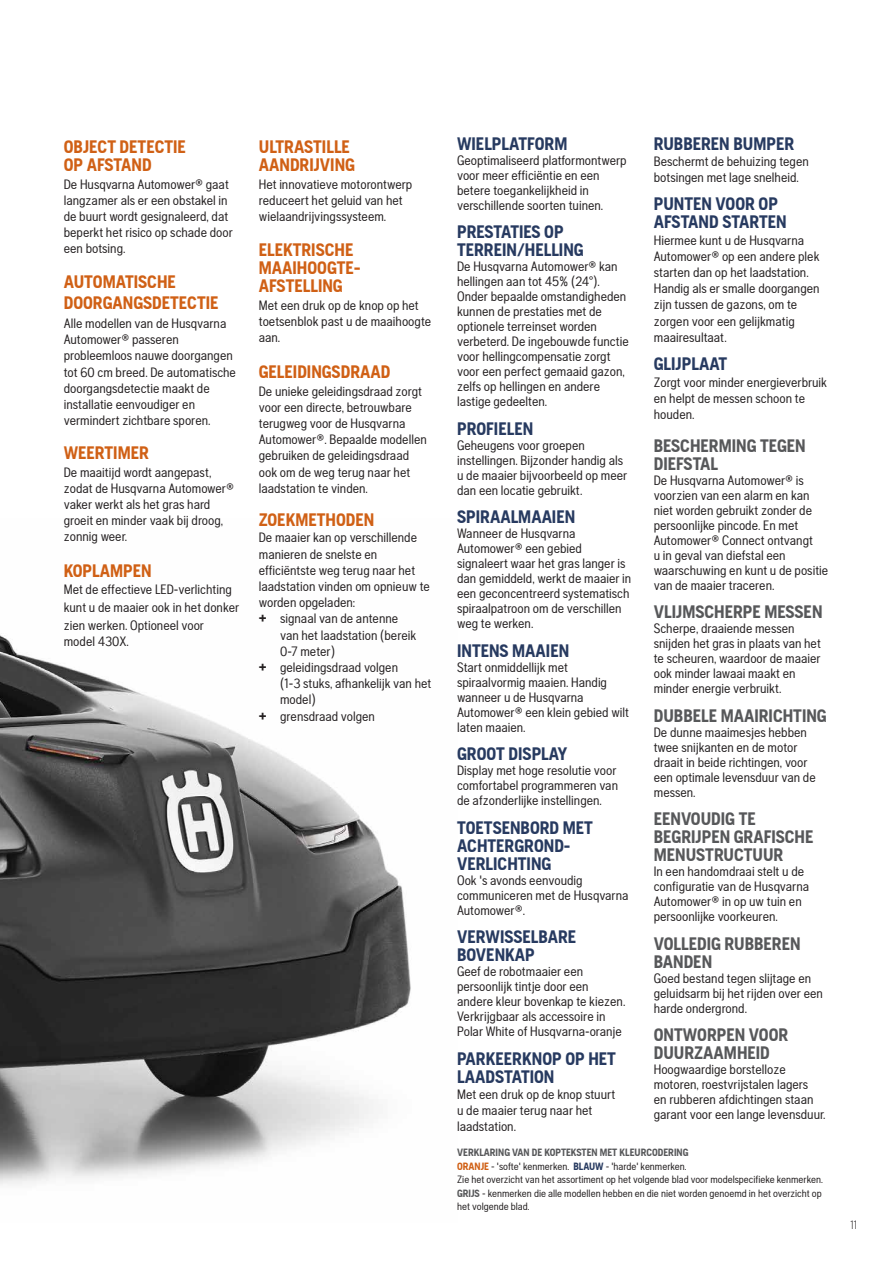
<style>
.page{position:relative;width:893px;height:1263px;background:#fff}
.page>*{position:absolute;margin:0;border:0;box-sizing:border-box;transform-origin:0 0}
.t1{font:700 18px/18px "Husqvarna Gothic";color:#273a60}
.t2{font:700 18px/18px "Husqvarna Gothic";color:#d06015}
.t3{font:700 18px/18px "Husqvarna Gothic";color:#57585a}
.t4{font:13.5px/15px "Husqvarna Gothic";color:#231f20}
.t5{font:300 12px "Husqvarna Gothic";color:#231f20}
.t6{font:10.5px/13.5px "Husqvarna Gothic";color:#231f20}
.s1{font-family:"Hq Sans Pro TT";font-weight:700}
.s2{font-weight:700;color:#57585a}
.s3{font-weight:700;color:#d06015}
.s4{font-weight:700;color:#273a60}
</style>
<div class="page">
<img style="left:0;top:635px;width:411px;height:550px">
<h1 class="t2" style="left:64px;top:137px;width:124px">OBJECT DETECTIE<br>OP AFSTAND</h1>
<p class="t4" style="left:64px;top:176px;width:171px;line-height:16.2px">De Husqvarna Automower® gaat langzamer als er een obstakel in de buurt wordt gesignaleerd, dat beperkt het risico op schade door een botsing.</p>
<h1 class="t2" style="left:64px;top:270px;width:156px;line-height:21.6px">AUTOMATISCHE<br>DOORGANGSDETECTIE</h1>
<p class="t4" style="left:64px;top:315px;width:174px;line-height:16.2px">Alle modellen van de Husqvarna<br>Automower® passeren probleemloos nauwe doorgangen tot 60 cm breed. De automatische doorgangsdetectie maakt de installatie eenvoudiger en vermindert zichtbare sporen.</p>
<h1 class="t2" style="left:64px;top:443px;width:87px">WEERTIMER</h1>
<p class="t4" style="left:64px;top:464px;width:172px;line-height:16.2px">De maaitijd wordt aangepast, zodat de Husqvarna Automower® vaker werkt als het gras hard groeit en minder vaak bij droog, zonnig weer.</p>
<h1 class="t2" style="left:64px;top:562px;width:89px">KOPLAMPEN</h1>
<p class="t4" style="left:64px;top:580px;width:177px;line-height:18px">Met de effectieve LED-verlichting kunt u de maaier ook in het donker zien werken. Optioneel voor</p>
<p class="t4" style="left:64px;top:633px;width:67px">model 430X.</p>
<h1 class="t2" style="left:259px;top:137px;width:98px">ULTRASTILLE<br>AANDRIJVING</h1>
<p class="t4" style="left:259px;top:176px;width:155px;line-height:16.2px">Het innovatieve motorontwerp reduceert het geluid van het wielaandrijvingssysteem.</p>
<h1 class="t2" style="left:259px;top:241px;width:102px">ELEKTRISCHE<br>MAAIHOOGTE-<br>AFSTELLING</h1>
<p class="t4" style="left:259px;top:297px;width:174px;line-height:16.2px">Met een druk op de knop op het toetsenblok past u de maaihoogte aan.</p>
<h1 class="t2" style="left:259px;top:362px;width:133px">GELEIDINGSDRAAD</h1>
<p class="t4" style="left:259px;top:383px;width:169px;line-height:16.2px">De unieke geleidingsdraad zorgt voor een directe, betrouwbare terugweg voor de Husqvarna<br>Automower®. Bepaalde modellen gebruiken de geleidingsdraad ook om de weg terug naar het laadstation te vinden.</p>
<h1 class="t2" style="left:259px;top:511px;width:117px">ZOEKMETHODEN</h1>
<p class="t4" style="left:259px;top:529px;width:173px;line-height:16.2px">De maaier kan op verschillende manieren de snelste en efficiëntste weg terug naar het laadstation vinden om opnieuw te worden opgeladen:<br><span class="s1">+</span> signaal van de antenne</p>
<p class="t4" style="left:280px;top:627px;width:138px">van het laadstation (bereik</p>
<p class="t4" style="left:280px;top:643px;width:56px">0-7 meter)</p>
<p class="t4" style="left:259px;top:660px;width:141px"><span class="s1">+</span> geleidingsdraad volgen</p>
<p class="t4" style="left:280px;top:676px;width:153px">(1-3 stuks, afhankelijk van het</p>
<p class="t4" style="left:280px;top:692px;width:37px">model)</p>
<p class="t4" style="left:259px;top:708px;width:118px"><span class="s1">+</span> grensdraad volgen</p>
<h1 class="t1" style="left:457px;top:134px;width:112px">WIELPLATFORM</h1>
<p class="t4" style="left:457px;top:152px;width:171px">Geoptimaliseerd platformontwerp voor meer efficiëntie en een betere toegankelijkheid in verschillende soorten tuinen.</p>
<h1 class="t1" style="left:457px;top:223px;width:128px">PRESTATIES OP<br>TERREIN/HELLING</h1>
<p class="t4" style="left:457px;top:259px;width:173px">De Husqvarna Automower® kan hellingen aan tot 45% (24°).<br>Onder bepaalde omstandigheden kunnen de prestaties met de optionele terreinset worden verbeterd. De ingebouwde functie voor hellingcompensatie zorgt voor een perfect gemaaid gazon, zelfs op hellingen en andere lastige gedeelten.</p>
<h1 class="t1" style="left:457px;top:419px;width:78px">PROFIELEN</h1>
<p class="t4" style="left:457px;top:437px;width:172px">Geheugens voor groepen instellingen. Bijzonder handig als u de maaier bijvoorbeeld op meer dan een locatie gebruikt.</p>
<h1 class="t1" style="left:457px;top:508px;width:120px">SPIRAALMAAIEN</h1>
<p class="t4" style="left:457px;top:526px;width:176px">Wanneer de Husqvarna<br>Automower® een gebied signaleert waar het gras langer is dan gemiddeld, werkt de maaier in een geconcentreerd systematisch spiraalpatroon om de verschillen weg te werken.</p>
<h1 class="t1" style="left:457px;top:641px;width:114px">INTENS MAAIEN</h1>
<p class="t4" style="left:457px;top:659px;width:173px">Start onmiddellijk met spiraalvormig maaien. Handig wanneer u de Husqvarna<br>Automower® een klein gebied wilt laten maaien.</p>
<h1 class="t1" style="left:457px;top:745px;width:112px">GROOT DISPLAY</h1>
<p class="t4" style="left:457px;top:763px;width:162px">Display met hoge resolutie voor comfortabel programmeren van de afzonderlijke instellingen.</p>
<h1 class="t1" style="left:457px;top:818px;width:137px">TOETSENBORD MET<br>ACHTERGROND-<br>VERLICHTING</h1>
<p class="t4" style="left:457px;top:872px;width:173px">Ook 's avonds eenvoudig communiceren met de Husqvarna<br>Automower®.</p>
<h1 class="t1" style="left:457px;top:928px;width:121px">VERWISSELBARE<br>BOVENKAP</h1>
<p class="t4" style="left:457px;top:964px;width:170px">Geef de robotmaaier een persoonlijk tintje door een andere kleur bovenkap te kiezen.<br>Verkrijgbaar als accessoire in<br>Polar White of Husqvarna-oranje</p>
<h1 class="t1" style="left:457px;top:1049px;width:160px">PARKEERKNOP OP HET<br>LAADSTATION</h1>
<p class="t4" style="left:457px;top:1086px;width:160px;line-height:16.2px">Met een druk op de knop stuurt u de maaier terug naar het laadstation.</p>
<h1 class="t1" style="left:654px;top:134px;width:142px">RUBBEREN BUMPER</h1>
<p class="t4" style="left:654px;top:153px;width:157px;line-height:16.2px">Beschermt de behuizing tegen botsingen met lage snelheid.</p>
<h1 class="t1" style="left:654px;top:195px;width:134px">PUNTEN VOOR OP<br>AFSTAND STARTEN</h1>
<p class="t4" style="left:654px;top:232px;width:167px;line-height:16.2px">Hiermee kunt u de Husqvarna<br>Automower® op een andere plek starten dan op het laadstation.<br>Handig als er smalle doorgangen zijn tussen de gazons, om te zorgen voor een gelijkmatig maairesultaat.</p>
<h1 class="t1" style="left:654px;top:355px;width:75px">GLIJPLAAT</h1>
<p class="t4" style="left:654px;top:374px;width:175px;line-height:16.2px">Zorgt voor minder energieverbruik en helpt de messen schoon te houden.</p>
<h1 class="t3" style="left:654px;top:436px;width:153px">BESCHERMING TEGEN<br>DIEFSTAL</h1>
<p class="t4" style="left:654px;top:472px;width:176px">De Husqvarna Automower® is voorzien van een alarm en kan niet worden gebruikt zonder de persoonlijke pincode. En met<br>Automower® Connect ontvangt<br>u in geval van diefstal een waarschuwing en kunt u de positie van de maaier traceren.</p>
<h1 class="t3" style="left:654px;top:603px;width:170px">VLIJMSCHERPE MESSEN</h1>
<p class="t4" style="left:654px;top:621px;width:169px">Scherpe, draaiende messen snijden het gras in plaats van het te scheuren, waardoor de maaier ook minder lawaai maakt en minder energie verbruikt.</p>
<h1 class="t3" style="left:654px;top:706px;width:174px">DUBBELE MAAIRICHTING</h1>
<p class="t4" style="left:654px;top:724px;width:163px">De dunne maaimesjes hebben twee snijkanten en de motor draait in beide richtingen, voor een optimale levensduur van de messen.</p>
<h1 class="t3" style="left:654px;top:810px;width:161px">EENVOUDIG TE<br>BEGRIJPEN GRAFISCHE<br>MENUSTRUCTUUR</h1>
<p class="t4" style="left:654px;top:864px;width:157px">In een handomdraai stelt u de configuratie van de Husqvarna<br>Automower® in op uw tuin en persoonlijke voorkeuren.</p>
<h1 class="t3" style="left:654px;top:934px;width:148px">VOLLEDIG RUBBEREN<br>BANDEN</h1>
<p class="t4" style="left:654px;top:970px;width:171px">Goed bestand tegen slijtage en geluidsarm bij het rijden over een harde ondergrond.</p>
<h1 class="t3" style="left:654px;top:1026px;width:136px">ONTWORPEN VOOR<br>DUURZAAMHEID</h1>
<p class="t4" style="left:654px;top:1062px;width:173px">Hoogwaardige borstelloze motoren, roestvrijstalen lagers<br>en rubberen afdichtingen staan garant voor een lange levensduur.</p>
<p class="t6" style="left:457px;top:1146px;width:367px"><span class="s2">VERKLARING VAN DE KOPTEKSTEN MET KLEURCODERING<br></span><span class="s3">ORANJE</span> - 'softe' kenmerken. <span class="s4">BLAUW</span> - 'harde' kenmerken.<br>Zie het overzicht van het assortiment op het volgende blad voor modelspecifieke kenmerken.<br><span class="s2">GRIJS</span> - kenmerken die alle modellen hebben en die niet worden genoemd in het overzicht op het volgende blad.</p>
<p class="t5" style="left:850px;top:1218px;width:8px">11</p>
</div>
